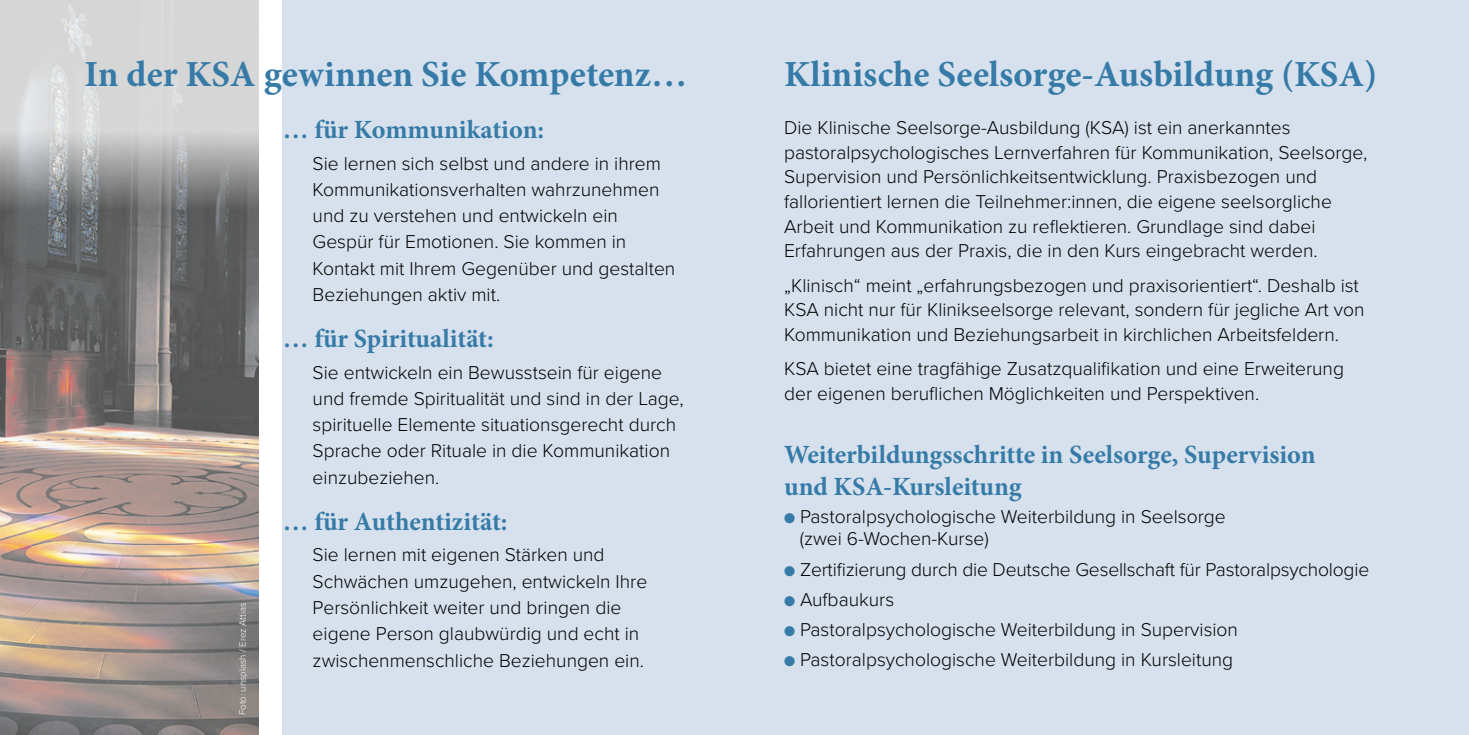
<style>
.page{position:relative;width:1469px;height:735px;background:#fff}
.page>*{position:absolute;margin:0;border:0;box-sizing:border-box;transform-origin:0 0}
.t1{font:700 36.75px "Minion Pro";color:#367ba7}
.t2{font:700 26.25px/31.5px "Minion Pro";color:#367ba7}
.t3{font:300 19.25px/26.2px "Proxima Nova";color:#000}
.t4{font:300 9.62px "Proxima Nova";color:#fff}
</style>
<div class="page">
<div style="left:283px;top:0;width:1185px;height:734px;background:#d7e1ee"></div>
<img style="left:0;top:208px;width:258px;height:526px">
<svg style="left:0;top:0;width:259px;height:208px;background:#c3c4c4"></svg>
<h1 class="t1" style="left:84px;top:49px;width:604px">In der KSA gewinnen Sie Kompetenz…</h1>
<h1 class="t1" style="left:784px;top:49px;width:595px">Klinische Seelsorge-Ausbildung (KSA)</h1>
<p class="t4" style="left:235px;top:714px;width:114px;rotate:-90deg">Foto: unsplash / Erez Attias</p>
<h2 class="t2" style="left:283px;top:114px;width:263px">… für Kommunikation:</h2>
<p class="t3" style="left:313px;top:149px;width:364px">Sie lernen sich selbst und andere in ihrem Kommunikationsverhalten wahrzunehmen und zu verstehen und entwickeln ein Gespür für Emotionen. Sie kommen in Kontakt mit Ihrem Gegenüber und gestalten Beziehungen aktiv mit.</p>
<h2 class="t2" style="left:283px;top:323px;width:212px">… für Spiritualität:</h2>
<p class="t3" style="left:313px;top:358px;width:372px">Sie entwickeln ein Bewusstsein für eigene und fremde Spiritualität und sind in der Lage, spirituelle Elemente situationsgerecht durch Sprache oder Rituale in die Kommunikation einzubeziehen.</p>
<h2 class="t2" style="left:283px;top:505px;width:226px">… für Authentizität:</h2>
<p class="t3" style="left:313px;top:540px;width:336px">Sie lernen mit eigenen Stärken und Schwächen umzugehen, entwickeln Ihre Persönlichkeit weiter und bringen die eigene Person glaubwürdig und echt in zwischenmenschliche Beziehungen ein.</p>
<p class="t3" style="left:784px;top:115px;width:584px;line-height:24.5px">Die Klinische Seelsorge-Ausbildung (KSA) ist ein anerkanntes pastoralpsychologisches Lernverfahren für Kommunikation, Seelsorge, Supervision und Persönlichkeitsentwicklung. Praxisbezogen und fallorientiert lernen die Teilnehmer:innen, die eigene seelsorgliche Arbeit und Kommunikation zu reflektieren. Grundlage sind dabei Erfahrungen aus der Praxis, die in den Kurs eingebracht werden.</p>
<p class="t3" style="left:784px;top:272px;width:582px;line-height:24.5px">„Klinisch“ meint „erfahrungsbezogen und praxisorientiert“. Deshalb ist<br>KSA nicht nur für Klinikseelsorge relevant, sondern für jegliche Art von<br>Kommunikation und Beziehungsarbeit in kirchlichen Arbeitsfeldern.</p>
<p class="t3" style="left:784px;top:355px;width:561px;line-height:24.5px">KSA bietet eine tragfähige Zusatzqualifikation und eine Erweiterung der eigenen beruflichen Möglichkeiten und Perspektiven.</p>
<h2 class="t2" style="left:784px;top:438px;width:533px">Weiterbildungsschritte in Seelsorge, Supervision und KSA-Kursleitung</h2>
<p class="t3" style="left:799px;top:503px;width:427px;line-height:22.8px">Pastoralpsychologische Weiterbildung in Seelsorge (zwei 6-Wochen-Kurse)</p>
<p class="t3" style="left:800px;top:552px;width:571px;line-height:30.3px">Zertifizierung durch die Deutsche Gesellschaft für Pastoralpsychologie Aufbaukurs<br>Pastoralpsychologische Weiterbildung in Supervision Pastoralpsychologische Weiterbildung in Kursleitung</p>
</div>
